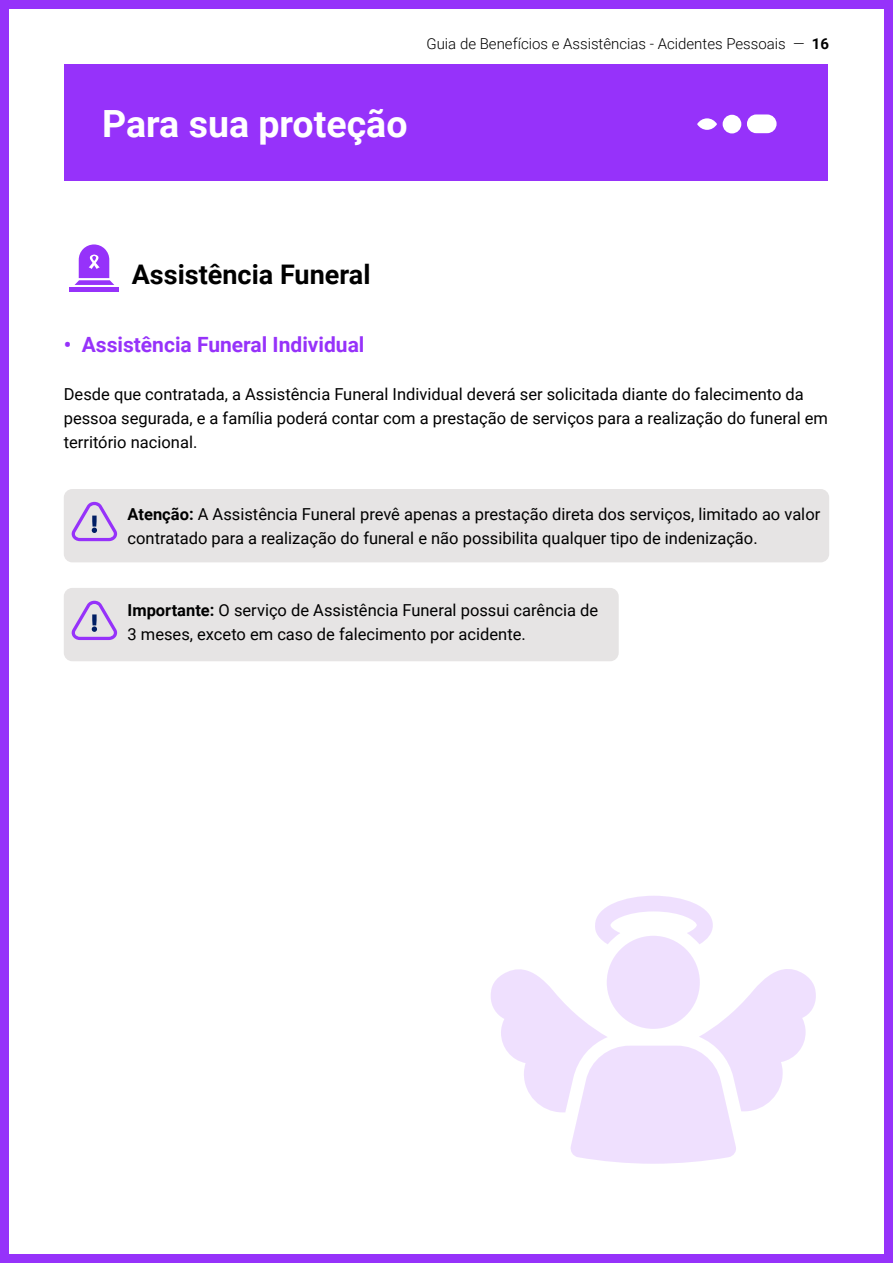
<style>
.page{position:relative;width:893px;height:1263px;background:#fff}
.page>*{position:absolute;margin:0;border:0;box-sizing:border-box;transform-origin:0 0}
.t1{font:700 37.5px "Roboto";color:#fff}
.t2{font:700 27px "Roboto";color:#000}
.t3{font:700 21px "Roboto";color:#9632fa}
.t4{font:16.5px/24px "Roboto";color:#000}
.t5{font:300 15px "Roboto";color:#000}
.s1{font-weight:700}
</style>
<div class="page">
<div style="left:0;top:0;width:893px;height:1263px;border:9px solid #9632fa"></div>
<div style="left:65px;top:64px;width:763px;height:116px;background:#9632fa"></div>
<svg style="left:75px;top:244px;width:39px;height:41px"></svg>
<hr style="left:69px;top:287px;width:50px;height:4px;background:#9632fa">
<div style="left:64px;top:489px;width:765px;height:73px;background:#e6e4e4;border-radius:9px"></div>
<svg style="left:71px;top:502px;width:46px;height:39px"></svg>
<div style="left:64px;top:588px;width:555px;height:73px;background:#e6e4e4;border-radius:9px"></div>
<svg style="left:71px;top:601px;width:46px;height:39px"></svg>
<svg style="left:595px;top:896px;width:118px;height:48px"></svg>
<div style="left:607px;top:936px;width:93px;height:93px;background:#efe0fe;border-radius:50%"></div>
<svg style="left:491px;top:964px;width:325px;height:200px"></svg>
<div style="left:747px;top:114px;width:30px;height:19px;background:#fff;border-radius:9px"></div>
<svg style="left:697px;top:118px;width:20px;height:12px"></svg>
<div style="left:723px;top:115px;width:18px;height:18px;background:#fff;border-radius:50%"></div>
<p class="t5" style="left:426px;top:33px;width:404px">Guia de Benefícios e Assistências - Acidentes Pessoais — <span class="s1">16</span></p>
<h1 class="t1" style="left:102px;top:97px;width:307px">Para sua proteção</h1>
<h2 class="t2" style="left:132px;top:255px;width:240px">Assistência Funeral</h2>
<p class="t3" style="left:64px;top:329px;width:302px">• Assistência Funeral Individual</p>
<p class="t4" style="left:64px;top:381px;width:766px">Desde que contratada, a Assistência Funeral Individual deverá ser solicitada diante do falecimento da pessoa segurada, e a família poderá contar com a prestação de serviços para a realização do funeral em território nacional.</p>
<p class="t4" style="left:128px;top:501px;width:694px"><span class="s1">Atenção:</span> A Assistência Funeral prevê apenas a prestação direta dos serviços, limitado ao valor contratado para a realização do funeral e não possibilita qualquer tipo de indenização.</p>
<p class="t4" style="left:128px;top:597px;width:472px"><span class="s1">Importante:</span> O serviço de Assistência Funeral possui carência de<br>3 meses, exceto em caso de falecimento por acidente.</p>
</div>
